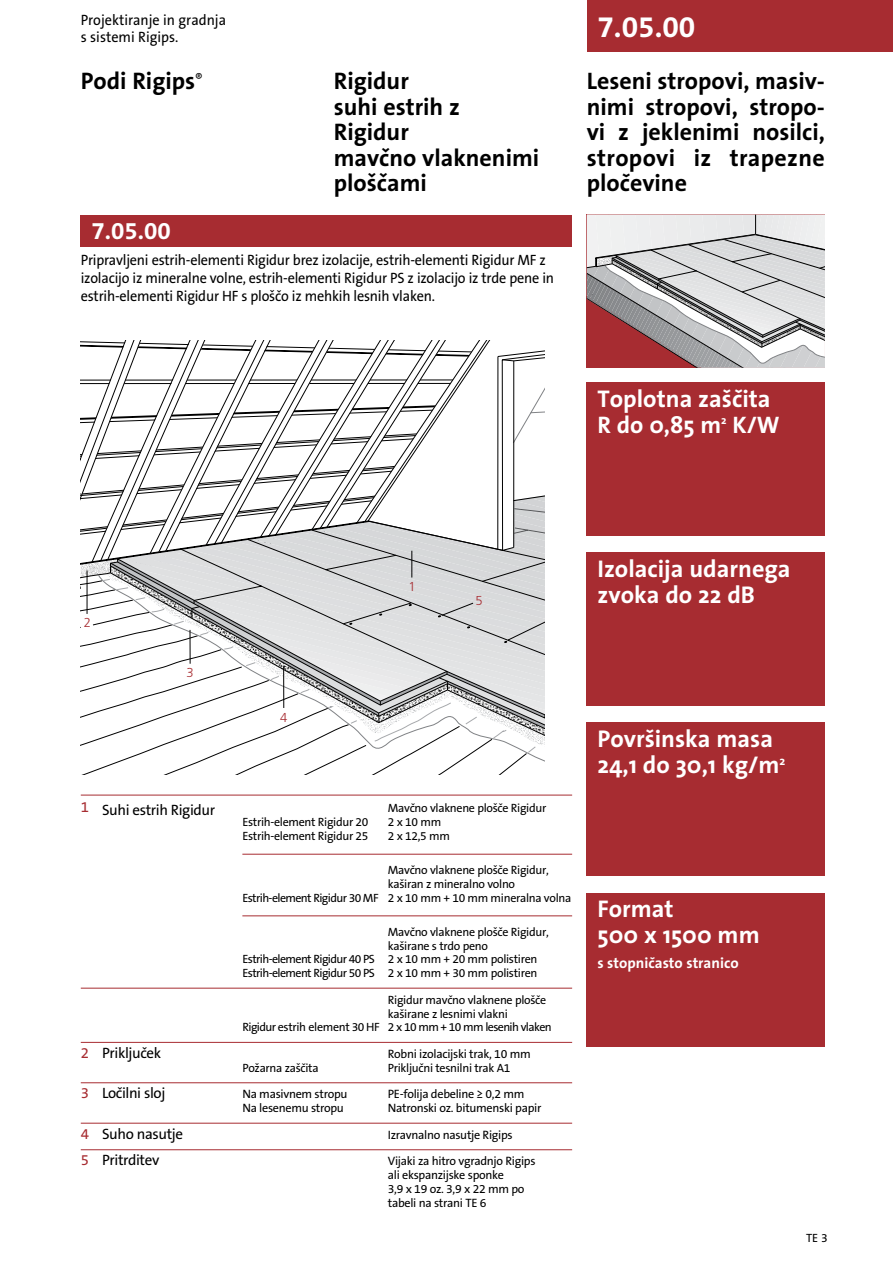
<style>
.page{position:relative;width:893px;height:1263px;background:#fff}
.page>*{position:absolute;margin:0;border:0;box-sizing:border-box;transform-origin:0 0}
.t1{font:700 30px "The Sans B7";color:#fff}
.t2{font:24.3px/25.5px "The San Bol Pla";color:#fff}
.t3{font:700 24.3px "The Sans B7";color:#fff}
.t4{font:24px/25.5px "The San Bol Pla";color:#000;text-align:justify}
.t5{font:700 24px/25.5px "The Sans B7";color:#000}
.t6{font:24px "The San Bol Pla";color:#fff}
.t7{font:15px/18px "The Sans B5 Plain";letter-spacing:-.015em;color:#000;scale:.95 1}
.t8{font:15px "The Sans B5 Plain";letter-spacing:-.015em;color:#000}
.t9{font:15px "The San Bol Pla";color:#fff}
.t10{font:300 12.9px "Frutiger";color:#a72c31}
.t11{font:12.15px/13.8px "The Sans B5 Plain";letter-spacing:-.025em;color:#000}
.t12{font:12px "The Sans B5 Plain";letter-spacing:-.025em;color:#000}
.t13{font:12px "The Sans B5 Plain";letter-spacing:-.05em;color:#000}
.s1{color:#a72c31}
</style>
<div class="page">
<hr style="left:81px;top:795px;width:491px;height:1px;background:#a72c31">
<hr style="left:242px;top:854px;width:330px;height:1px;background:#a72c31">
<hr style="left:242px;top:915px;width:330px;height:1px;background:#a72c31">
<hr style="left:81px;top:988px;width:491px;height:1px;background:#a72c31">
<hr style="left:81px;top:1042px;width:491px;height:1px;background:#a72c31">
<hr style="left:81px;top:1082px;width:491px;height:1px;background:#a72c31">
<hr style="left:81px;top:1123px;width:491px;height:1px;background:#a72c31">
<hr style="left:81px;top:1149px;width:491px;height:1px;background:#a72c31">
<svg style="left:587px;top:215px;width:238px;height:153px;background:#c4b8b9"></svg>
<div style="left:81px;top:215px;width:491px;height:32px;background:#a72c31"></div>
<div style="left:587px;top:383px;width:238px;height:153px;background:#a72c31"></div>
<div style="left:587px;top:553px;width:238px;height:153px;background:#a72c31"></div>
<div style="left:587px;top:723px;width:238px;height:153px;background:#a72c31"></div>
<div style="left:587px;top:893px;width:238px;height:153px;background:#a72c31"></div>
<svg style="left:98px;top:737px;width:447px;height:27px"></svg>
<svg style="left:103px;top:737px;width:433px;height:16px"></svg>
<svg style="left:81px;top:340px;width:464px;height:397px"></svg>
<div style="left:587px;top:0;width:306px;height:51px;background:#a72c31"></div>
<p class="t7" style="left:81px;top:12px;width:154px;line-height:17px">Projektiranje in gradnja s sistemi Rigips.</p>
<h3 class="t5" style="left:81px;top:69px;width:124px">Podi Rigips<sup>®</sup></h3>
<h3 class="t5" style="left:334px;top:69px;width:207px">Rigidur<br>suhi estrih z<br>Rigidur<br>mavčno vlaknenimi ploščami</h3>
<h3 class="t4" style="left:587px;top:69px;width:240px">Leseni stropovi, masiv&shy;nimi stropovi, stropo&shy;vi z jeklenimi nosilci, stropovi iz trapezne pločevine</h3>
<h1 class="t1" style="left:597px;top:9px;width:99px">7.05.00</h1>
<h2 class="t3" style="left:91px;top:216px;width:81px">7.05.00</h2>
<p class="t7" style="left:81px;top:252px;width:500px">Pripravljeni estrih-elementi Rigidur brez izolacije, estrih-elementi Rigidur MF z izolacijo iz mineralne volne, estrih-elementi Rigidur PS z izolacijo iz trde pene in estrih-elementi Rigidur HF s ploščo iz mehkih lesnih vlaken.</p>
<h2 class="t2" style="left:597px;top:386px;width:175px">Toplotna zaščita</h2>
<h3 class="t6" style="left:597px;top:411px;width:184px">R do 0,85 m<sup>2</sup> K/W</h3>
<p class="t10" style="left:84px;top:615px;width:9px">2</p>
<p class="t10" style="left:187px;top:665px;width:9px">3</p>
<p class="t10" style="left:280px;top:710px;width:9px">4</p>
<p class="t10" style="left:409px;top:579px;width:9px">1</p>
<p class="t10" style="left:475px;top:593px;width:9px">5</p>
<p class="t8" style="left:81px;top:801px;width:136px"><sup>1</sup> Suhi estrih Rigidur</p>
<p class="t12" style="left:388px;top:801px;width:160px">Mavčno vlaknene plošče Rigidur</p>
<p class="t12" style="left:242px;top:815px;width:128px">Estrih-element Rigidur 20</p>
<p class="t12" style="left:388px;top:815px;width:55px">2 x 10 mm</p>
<p class="t12" style="left:242px;top:829px;width:128px">Estrih-element Rigidur 25</p>
<p class="t12" style="left:388px;top:829px;width:64px">2 x 12,5 mm</p>
<p class="t12" style="left:388px;top:863px;width:162px">Mavčno vlaknene plošče Rigidur,</p>
<p class="t12" style="left:388px;top:877px;width:129px">kaširan z mineralno volno</p>
<p class="t13" style="left:242px;top:891px;width:331px">Estrih-element Rigidur 30 MF 2 x 10 mm + 10 mm mineralna volna</p>
<p class="t12" style="left:388px;top:925px;width:162px">Mavčno vlaknene plošče Rigidur,</p>
<p class="t12" style="left:388px;top:938px;width:102px">kaširane s trdo peno</p>
<p class="t13" style="left:242px;top:952px;width:296px">Estrih-element Rigidur 40 PS 2 x 10 mm + 20 mm polistiren</p>
<p class="t13" style="left:242px;top:966px;width:296px">Estrih-element Rigidur 50 PS 2 x 10 mm + 30 mm polistiren</p>
<p class="t12" style="left:388px;top:993px;width:160px">Rigidur mavčno vlaknene plošče</p>
<p class="t12" style="left:388px;top:1006px;width:121px">kaširane z lesnimi vlakni</p>
<p class="t13" style="left:242px;top:1020px;width:311px">Rigidur estrih element 30 HF 2 x 10 mm + 10 mm lesenih vlaken</p>
<p class="t8" style="left:81px;top:1044px;width:82px"><span class="s1">2</span> Priključek</p>
<p class="t11" style="left:388px;top:1047px;width:144px">Robni izolacijski trak, 10 mm</p>
<p class="t12" style="left:242px;top:1061px;width:78px">Požarna zaščita</p>
<p class="t12" style="left:388px;top:1061px;width:124px">Priključni tesnilni trak A1</p>
<p class="t8" style="left:81px;top:1084px;width:86px"><span class="s1">3</span> Ločilni sloj</p>
<p class="t11" style="left:242px;top:1088px;width:107px">Na masivnem stropu</p>
<p class="t11" style="left:388px;top:1088px;width:138px">PE-folija debeline ≥ 0,2 mm</p>
<p class="t11" style="left:242px;top:1101px;width:103px">Na lesenemu stropu</p>
<p class="t11" style="left:388px;top:1101px;width:155px">Natronski oz. bitumenski papir</p>
<p class="t8" style="left:81px;top:1125px;width:104px"><span class="s1">4</span> Suho nasutje</p>
<p class="t11" style="left:388px;top:1128px;width:126px">Izravnalno nasutje Rigips</p>
<p class="t8" style="left:81px;top:1151px;width:80px"><span class="s1">5</span> Pritrditev</p>
<p class="t11" style="left:388px;top:1155px;width:149px">Vijaki za hitro vgradnjo Rigips ali ekspanzijske sponke<br>3,9 x 19 oz. 3,9 x 22 mm po tabeli na strani TE 6</p>
<h2 class="t2" style="left:597px;top:556px;width:195px">Izolacija udarnega zvoka do 22 dB</h2>
<h2 class="t2" style="left:597px;top:726px;width:189px">Površinska masa<br>24,1 do 30,1 kg/m<sup>2</sup></h2>
<h2 class="t2" style="left:597px;top:896px;width:164px">Format<br>500 x 1500 mm</h2>
<p class="t9" style="left:597px;top:955px;width:143px">s stopničasto stranico</p>
<p class="t12" style="left:806px;top:1230px;width:23px">TE 3</p>
</div>
